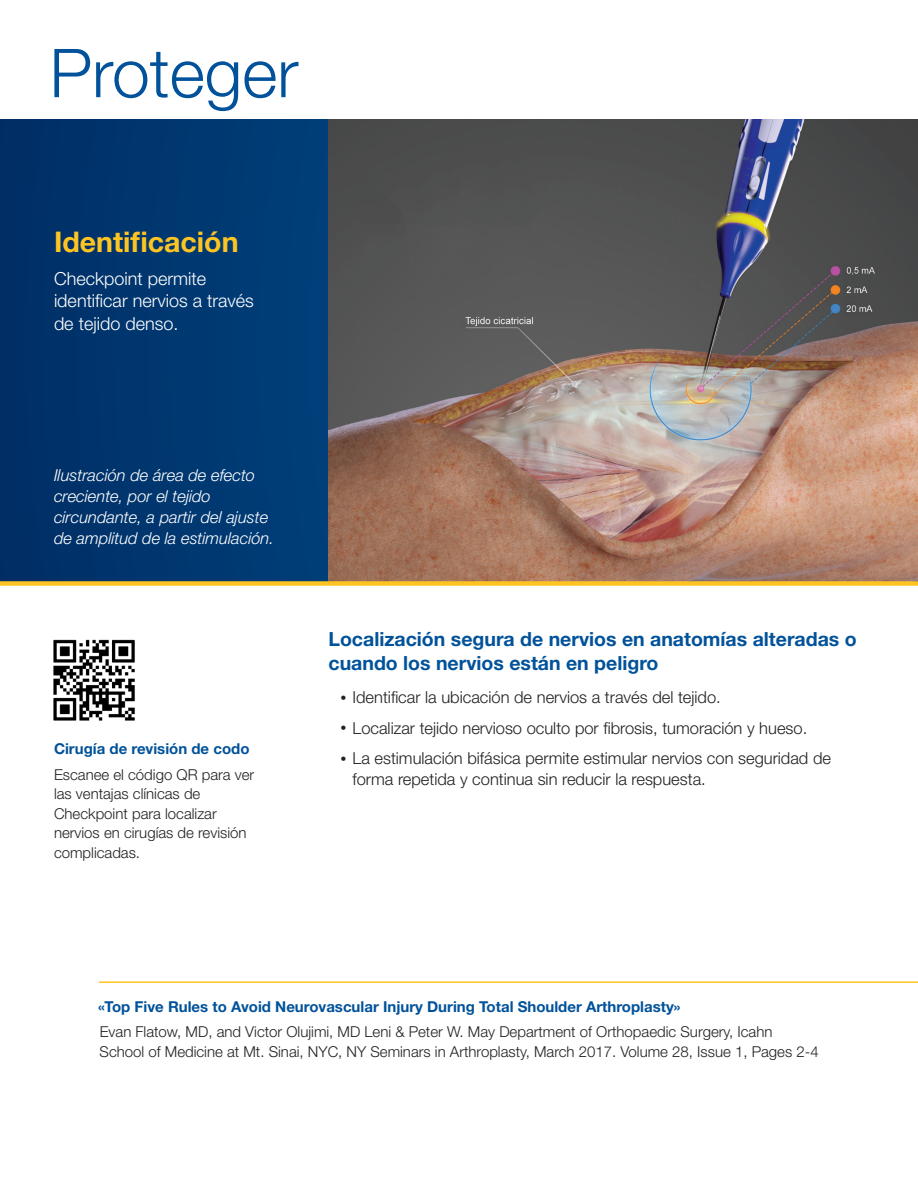
<style>
.page{position:relative;width:918px;height:1188px;background:#fff}
.page>*{position:absolute;margin:0;border:0;box-sizing:border-box;transform-origin:0 0}
.Main_Body_Copy{font:300 67.5px "Helvetica Neue LT Std";color:#01529a}
.t1{font:700 28.5px "Helvetica Neue LT Std";color:#fec422}
.t2{font:700 19.5px/24px "Helvetica Neue LT Std";color:#01529a}
.t3{font:300 18px/22.5px "Helvetica Neue LT Std";color:#fff}
.t4{font:300 16.5px/21px "Helvetica Neue LT Std";color:#231f20}
.t5{font:italic 300 16.5px/21px "Helvetica Neue LT Std";color:#fff}
.t6{font:300 15px/19.5px "Helvetica Neue LT Std";color:#231f20}
.t7{font:700 15px "Helvetica Neue LT Std";color:#01529a}
.s1{font-size:12px}
</style>
<div class="page">
<div style="left:0;top:120px;width:918px;height:464px;background:#00376f"></div>
<img style="left:328px;top:120px;width:590px;height:461px">
<img style="left:53px;top:639px;width:82px;height:82px">
<div style="left:0;top:581px;width:918px;height:5px;background:#fec422"></div>
<hr style="left:99px;top:981px;width:819px;height:2px;background:#fec422">
<p class="Main_Body_Copy" style="left:50px;top:32px;width:250px">Proteger</p>
<p class="t1" style="left:54px;top:224px;width:186px">Identificación</p>
<p class="t3" style="left:54px;top:267px;width:201px">Checkpoint permite identificar nervios a través de tejido denso.</p>
<p class="t5" style="left:54px;top:465px;width:222px">Ilustración de área de efecto creciente, por el tejido circundante, a partir del ajuste de amplitud de la estimulación.</p>
<p class="t7" style="left:54px;top:740px;width:197px">Cirugía de revisión de codo</p>
<p class="t6" style="left:54px;top:765px;width:202px">Escanee el código QR para ver las ventajas clínicas de<br>Checkpoint para localizar nervios en cirugías de revisión complicadas.</p>
<p class="t2" style="left:328px;top:627px;width:530px">Localización segura de nervios en anatomías alteradas o cuando los nervios están en peligro</p>
<p class="t4" style="left:340px;top:686px;width:382px"><span class="s1">•</span> Identificar la ubicación de nervios a través del tejido.</p>
<p class="t4" style="left:340px;top:717px;width:468px"><span class="s1">•</span> Localizar tejido nervioso oculto por fibrosis, tumoración y hueso.</p>
<p class="t4" style="left:352px;top:748px;width:480px;text-indent:-12px"><span class="s1">•</span> La estimulación bifásica permite estimular nervios con seguridad de forma repetida y continua sin reducir la respuesta.</p>
<p class="t7" style="left:98px;top:997px;width:584px">«Top Five Rules to Avoid Neurovascular Injury During Total Shoulder Arthroplasty»</p>
<p class="t6" style="left:100px;top:1022px;width:721px">Evan Flatow, MD, and Victor Olujimi, MD Leni &amp; Peter W. May Department of Orthopaedic Surgery, Icahn<br>School of Medicine at Mt. Sinai, NYC, NY Seminars in Arthroplasty, March 2017. Volume 28, Issue 1, Pages 2-4</p>
</div>
